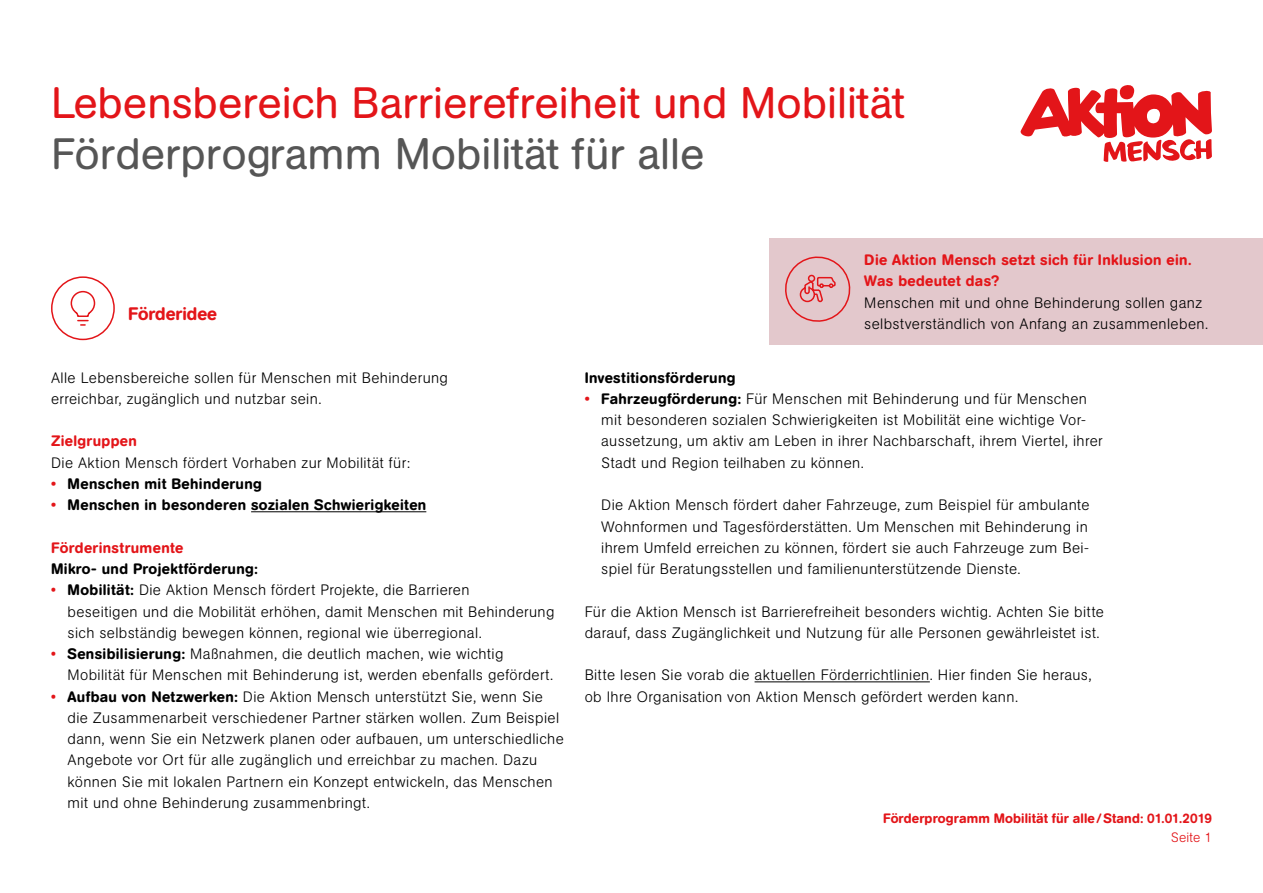
<style>
.page{position:relative;width:1263px;height:893px;background:#fff}
.page>*{position:absolute;margin:0;border:0;box-sizing:border-box;transform-origin:0 0}
.t1{font:43.5px/51px "AG Book Rounded Pro";color:#e31519}
.t2{font:500 18px "AG Book Rounded Pro";color:#e31519}
.t3{font:300 15px/21.3px "AG Book Rounded Pro";letter-spacing:.025em;color:#000}
.t4{font:500 15px "AG Book Rounded Pro";letter-spacing:.025em;color:#000}
.t5{font:500 15px/21.3px "AG Book Rounded Pro";letter-spacing:.025em;color:#e31519}
.t6{font:500 13.5px "AG Book Rounded Pro";letter-spacing:.01em;color:#e31519}
.t7{font:300 13.5px "AG Book Rounded Pro";letter-spacing:.01em;color:#e31519}
.s1{color:#565656}
.s2{color:#e31519}
.s3{font-weight:500;color:#e31519}
.s4{font-weight:500}
</style>
<div class="page">
<div style="left:770px;top:238px;width:493px;height:106px;background:#e3c8cc"></div>
<hr style="left:251px;top:511px;width:175px;height:1px;background:#000">
<hr style="left:754px;top:681px;width:176px;height:1px;background:#000">
<svg style="left:1020px;top:85px;width:192px;height:77px"></svg>
<div style="left:51px;top:276px;width:64px;height:64px;border:2px solid #e31519;border-radius:50%"></div>
<svg style="left:70px;top:290px;width:26px;height:36px"></svg>
<svg style="left:785px;top:256px;width:66px;height:66px"></svg>
<h1 class="t1" style="left:51px;top:76px;width:855px">Lebensbereich Barrierefreiheit und Mobilität<br><span class="s1">Förderprogramm Mobilität für alle</span></h1>
<h2 class="t2" style="left:128px;top:302px;width:90px">Förderidee</h2>
<p class="t3" style="left:51px;top:366px;width:399px">Alle Lebensbereiche sollen für Menschen mit Behinderung erreichbar, zugänglich und nutzbar sein.</p>
<h3 class="t5" style="left:51px;top:430px;width:87px">Zielgruppen</h3>
<p class="t3" style="left:51px;top:452px;width:361px">Die Aktion Mensch fördert Vorhaben zur Mobilität für:</p>
<p class="t4" style="left:51px;top:474px;width:212px"><span class="s2">•</span> Menschen mit Behinderung</p>
<p class="t4" style="left:51px;top:495px;width:377px"><span class="s2">•</span> Menschen in besonderen sozialen Schwierigkeiten</p>
<h3 class="t5" style="left:51px;top:537px;width:134px">Förderinstrumente</h3>
<p class="t4" style="left:51px;top:559px;width:209px">Mikro- und Projektförderung:</p>
<p class="t3" style="left:68px;top:579px;width:488px;text-indent:-16px"><span class="s3">•</span> <span class="s4">Mobilität:</span> Die Aktion Mensch fördert Projekte, die Barrieren<br>beseitigen und die Mobilität erhöhen, damit Menschen mit Behinderung sich selbständig bewegen können, regional wie überregional.</p>
<p class="t3" style="left:68px;top:643px;width:487px;text-indent:-16px"><span class="s3">•</span> <span class="s4">Sensibilisierung:</span> Maßnahmen, die deutlich machen, wie wichtig<br>Mobilität für Menschen mit Behinderung ist, werden ebenfalls gefördert.</p>
<p class="t3" style="left:68px;top:685px;width:498px;text-indent:-16px"><span class="s3">•</span> <span class="s4">Aufbau von Netzwerken:</span> Die Aktion Mensch unterstützt Sie, wenn Sie die Zusammenarbeit verschiedener Partner stärken wollen. Zum Beispiel dann, wenn Sie ein Netzwerk planen oder aufbauen, um unterschiedliche Angebote vor Ort für alle zugänglich und erreichbar zu machen. Dazu können Sie mit lokalen Partnern ein Konzept entwickeln, das Menschen mit und ohne Behinderung zusammenbringt.</p>
<h2 class="t5" style="left:864px;top:249px;width:329px">Die Aktion Mensch setzt sich für Inklusion ein.<br>Was bedeutet das?</h2>
<p class="t3" style="left:864px;top:291px;width:345px">Menschen mit und ohne Behinderung sollen ganz selbstverständlich von Anfang an zusammenleben.</p>
<p class="t4" style="left:585px;top:368px;width:152px">Investitionsförderung</p>
<p class="t3" style="left:601px;top:388px;width:503px;text-indent:-16px"><span class="s3">•</span> <span class="s4">Fahrzeugförderung:</span> Für Menschen mit Behinderung und für Menschen mit besonderen sozialen Schwierigkeiten ist Mobilität eine wichtige Vor&shy;aussetzung, um aktiv am Leben in ihrer Nachbarschaft, ihrem Viertel, ihrer Stadt und Region teilhaben zu können.</p>
<p class="t3" style="left:601px;top:494px;width:490px;text-align:justify">Die Aktion Mensch fördert daher Fahrzeuge, zum Beispiel für ambulante Wohnformen und Tagesförderstätten. Um Menschen mit Behinderung in ihrem Umfeld erreichen zu können, fördert sie auch Fahrzeuge zum Bei&shy;spiel für Beratungsstellen und familienunterstützende Dienste.</p>
<p class="t3" style="left:585px;top:600px;width:521px">Für die Aktion Mensch ist Barrierefreiheit besonders wichtig. Achten Sie bitte darauf, dass Zugänglichkeit und Nutzung für alle Personen gewährleistet ist.</p>
<p class="t3" style="left:585px;top:664px;width:508px">Bitte lesen Sie vorab die aktuellen Förderrichtlinien. Hier finden Sie heraus, ob Ihre Organisation von Aktion Mensch gefördert werden kann.</p>
<p class="t6" style="left:883px;top:809px;width:330px">Förderprogramm Mobilität für alle/Stand: 01.01.2019</p>
<p class="t7" style="left:1171px;top:828px;width:43px">Seite 1</p>
</div>
